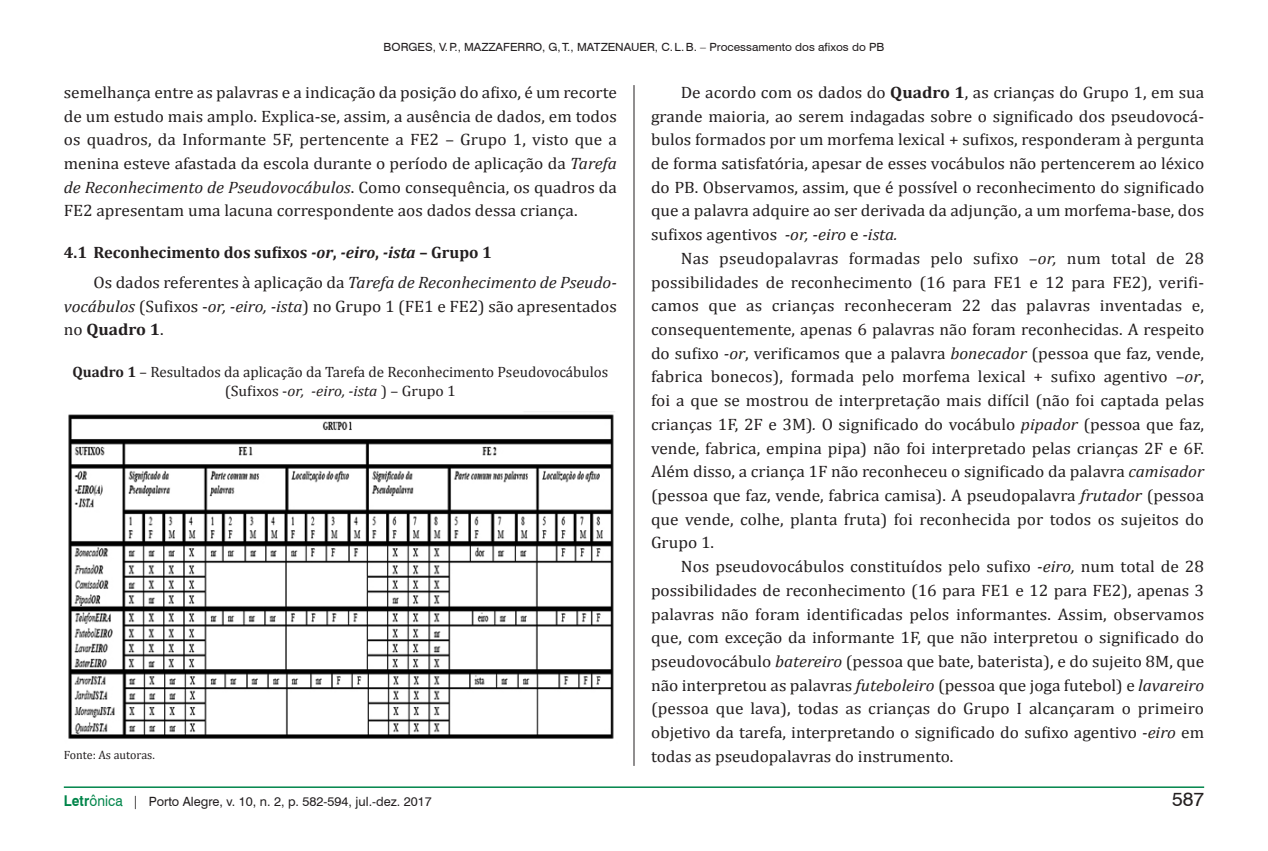
<style>
.page{position:relative;width:1268px;height:851px;background:#fff}
.page>*{position:absolute;margin:0;border:0;box-sizing:border-box;transform-origin:0 0}
.t1{font:19.5px "Swiss 721 BT";color:#231f20}
.t2{font:16.5px/23.7px "Cambria";color:#231f20;text-align:justify;scale:1.05 1}
.t3{font:700 16.5px/30.2px "Cambria";color:#231f20}
.t4{font:15px/19.5px "Cambria";color:#231f20;text-align:center}
.t5{font:12.75px "Swiss 721 BT";color:#231f20}
.t6{font:12px "Cambria";color:#231f20}
.t7{font:11.25px "Swiss 721 BT";color:#231f20;scale:1.05 1}
.s1{font-style:italic}
.s2{font-weight:400}
.s3{font-weight:400;font-style:italic}
.s4{font-weight:700}
.s5{font-weight:700;font-size:14.85px;color:#00854a}
.s6{font-size:14.85px;color:#00854a}
.s7{font-size:13.2px}
</style>
<div class="page">
<hr style="left:64px;top:786px;width:1139px;height:1px;background:#00854a">
<hr style="left:633px;top:85px;width:1px;height:680px;background:#231f20">
<img style="left:68px;top:411px;width:547px;height:328px">
<p class="t7" style="left:383px;top:40px;width:25px">Borges</p>
<p class="t7" style="left:432px;top:40px;width:82px">, V.P., Mazzaferr</p>
<p class="t7" style="left:533px;top:40px;width:80px">o, G,T., Matzenauer</p>
<p class="t7" style="left:654px;top:40px;width:220px">, C.L.B. – Processamento dos afixos do PB</p>
<p class="t2" style="left:64px;top:80px;width:528px">semelhança entre as palavras e a indicação da posição do afixo, é um recorte de um estudo mais amplo. Explica-se, assim, a ausência de dados, em todos os quadros, da Informante 5F, pertencente a FE2 – Grupo 1, visto que a menina esteve afastada da escola durante o período de aplicação da <span class="s1">Tarefa de Reconhecimento de Pseudovocábulos</span>. Como consequência, os quadros da FE2 apresentam uma lacuna correspondente aos dados dessa criança.</p>
<p class="t3" style="left:94px;top:236px;width:524px;text-indent:-30px">4.1 Reconhecimento dos sufixos <span class="s1">-or</span>, <span class="s1">-eiro</span>, <span class="s1">-ista</span> – Grupo 1<br><span class="s2">Os dados referentes à aplicação da</span> <span class="s3">Tarefa de Reconhecimento de Pseudo-</span></p>
<p class="t2" style="left:64px;top:294px;width:528px"><span class="s1">vocábulos</span> (Sufixos -<span class="s1">or, -eiro, -ista</span>) no Grupo 1 (FE1 e FE2) são apresentados no <span class="s4">Quadro 1</span>.</p>
<p class="t4" style="left:72px;top:362px;width:537px"><span class="s4">Quadro 1</span> – Resultados da aplicação da Tarefa de Reconhecimento Pseudovocábulos (Sufixos -<span class="s1">or, -eiro, -ista</span> ) – Grupo 1</p>
<p class="t6" style="left:64px;top:747px;width:92px">Fonte: As autoras.</p>
<p class="t5" style="left:64px;top:794px;width:369px"><span class="s5">Letr</span><span class="s6">ônica</span> <span class="s7">|</span> Porto Alegre, v. 10, n. 2, p. 582-594, jul.-dez. 2017</p>
<p class="t2" style="left:651px;top:80px;width:528px;text-indent:30px">De acordo com os dados do <span class="s4">Quadro 1</span>, as crianças do Grupo 1, em sua grande maioria, ao serem indagadas sobre o significado dos pseudovocá&shy;bulos formados por um morfema lexical + sufixos, responderam à pergunta de forma satisfatória, apesar de esses vocábulos não pertencerem ao léxico do PB. Observamos, assim, que é possível o reconhecimento do significado que a palavra adquire ao ser derivada da adjunção, a um morfema-base, dos sufixos agentivos <span class="s1">-or, -eiro</span> e <span class="s1">-ista.</span></p>
<p class="t2" style="left:651px;top:246px;width:528px;text-indent:30px">Nas pseudopalavras formadas pelo sufixo <span class="s1">–or,</span> num total de 28 possibilidades de reconhecimento (16 para FE1 e 12 para FE2), verifi&shy;camos que as crianças reconheceram 22 das palavras inventadas e, consequentemente, apenas 6 palavras não foram reconhecidas. A respeito do sufixo <span class="s1">-or</span>, verificamos que a palavra <span class="s1">bonecador</span> (pessoa que faz, vende, fabrica bonecos), formada pelo morfema lexical + sufixo agentivo <span class="s1">–or</span>, foi a que se mostrou de interpretação mais difícil (não foi captada pelas crianças 1F, 2F e 3M)<span class="s1">.</span> O significado do vocábulo <span class="s1">pipador</span> (pessoa que faz, vende, fabrica, empina pipa) não foi interpretado pelas crianças 2F e 6F.<br>Além disso, a criança 1F não reconheceu o significado da palavra <span class="s1">camisador </span>(pessoa que faz, vende, fabrica camisa). A pseudopalavra <span class="s1">frutador</span> (pessoa que vende, colhe, planta fruta) foi reconhecida por todos os sujeitos do Grupo 1.</p>
<p class="t2" style="left:651px;top:554px;width:528px;text-indent:30px">Nos pseudovocábulos constituídos pelo sufixo <span class="s1">-eiro,</span> num total de 28 possibilidades de reconhecimento (16 para FE1 e 12 para FE2), apenas 3 palavras não foram identificadas pelos informantes. Assim, observamos que, com exceção da informante 1F, que não interpretou o significado do pseudovocábulo <span class="s1">batereiro</span> (pessoa que bate, baterista), e do sujeito 8M, que não interpretou as palavras <span class="s1">futeboleiro</span> (pessoa que joga futebol) e <span class="s1">lavareiro </span>(pessoa que lava), todas as crianças do Grupo I alcançaram o primeiro objetivo da tarefa, interpretando o significado do sufixo agentivo <span class="s1">-eiro</span> em todas as pseudopalavras do instrumento.</p>
<p class="t1" style="left:1171px;top:787px;width:34px">587</p>
</div>
